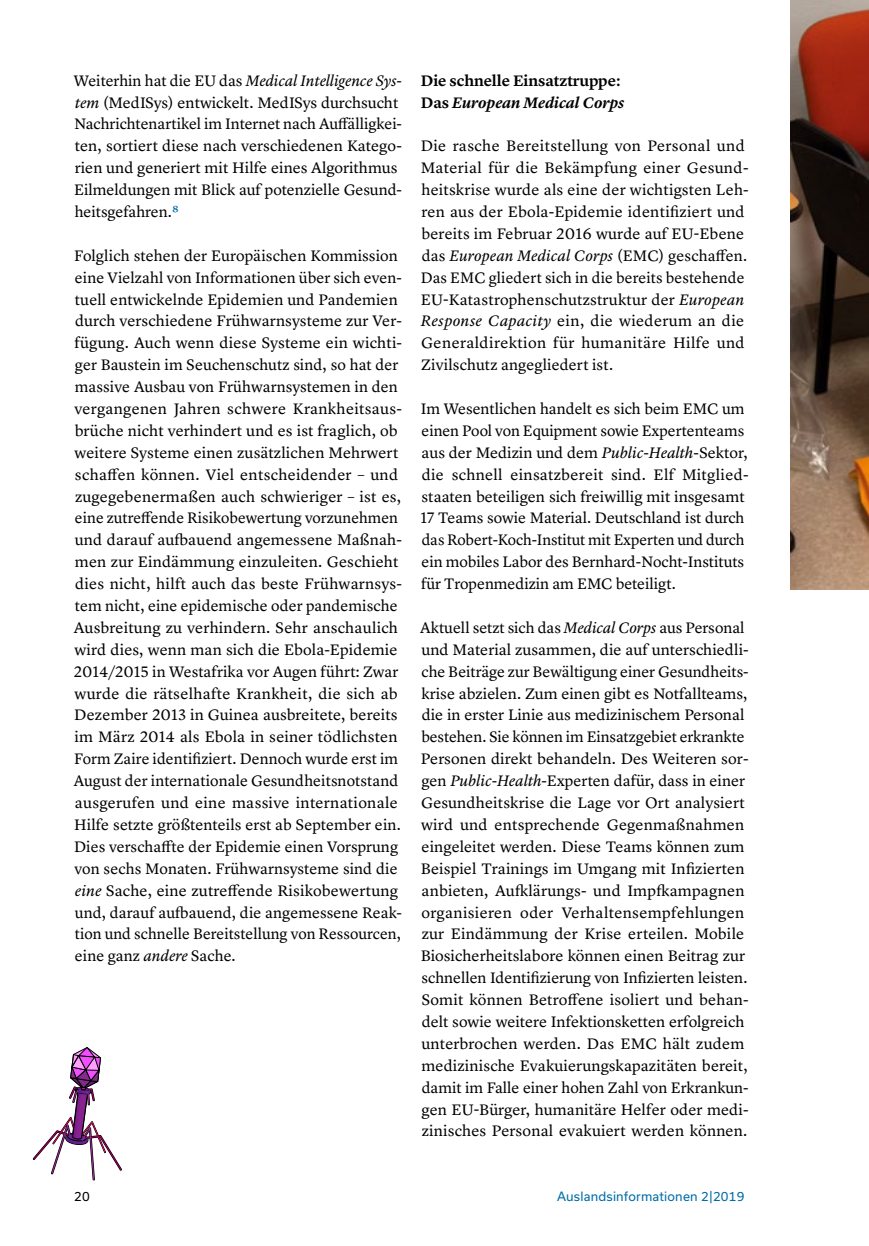
<style>
.page{position:relative;width:869px;height:1246px;background:#fff}
.page>*{position:absolute;margin:0;border:0;box-sizing:border-box;transform-origin:0 0}
.t1{font:15.75px/21.9px "Lyon Text";letter-spacing:.005em;color:#000}
.t2{font:600 15.75px/21.9px "Lyon Text";color:#000}
.t3{font:12.25px "Usual";letter-spacing:.015em;color:#006ca6}
.t4{font:12.25px "Usual";color:#000}
.s1{font-style:italic}
.s2{color:#006ca6}
</style>
<div class="page">
<img style="left:790px;top:0;width:78px;height:589px">
<svg style="left:32px;top:1047px;width:90px;height:134px"></svg>
<p class="t1" style="left:74px;top:68px;width:329px">Weiterhin hat die EU das <span class="s1">Medical Intelligence Sys&shy;tem</span> (MedISys) entwickelt. MedISys durchsucht Nachrichtenartikel im Internet nach Auffälligkei&shy;ten, sortiert diese nach verschiedenen Katego&shy;rien und generiert mit Hilfe eines Algorithmus Eilmeldungen mit Blick auf potenzielle Gesund&shy;heitsgefahren.<span class="s2">8</span></p>
<p class="t1" style="left:74px;top:243px;width:330px">Folglich stehen der Europäischen Kommission eine Vielzahl von Informationen über sich even&shy;tuell entwickelnde Epidemien und Pandemien durch verschiedene Frühwarnsysteme zur Ver&shy;fügung. Auch wenn diese Systeme ein wichti&shy;ger Baustein im Seuchenschutz sind, so hat der massive Ausbau von Frühwarnsystemen in den vergangenen Jahren schwere Krankheitsaus&shy;brüche nicht verhindert und es ist fraglich, ob weitere Systeme einen zusätzlichen Mehrwert schaffen können. Viel entscheidender – und zugegebenermaßen auch schwieriger – ist es, eine zutreffende Risikobewertung vorzunehmen und darauf aufbauend angemessene Maßnah&shy;men zur Eindämmung einzuleiten. Geschieht dies nicht, hilft auch das beste Frühwarnsys&shy;tem nicht, eine epidemische oder pandemische Ausbreitung zu verhindern. Sehr anschaulich wird dies, wenn man sich die Ebola-Epidemie 2014/2015 in Westafrika vor Augen führt: Zwar wurde die rätselhafte Krankheit, die sich ab Dezember 2013 in Guinea ausbreitete, bereits im März 2014 als Ebola in seiner tödlichsten Form Zaire identifiziert. Dennoch wurde erst im August der internationale Gesundheitsnotstand ausgerufen und eine massive internationale Hilfe setzte größtenteils erst ab September ein.<br>Dies verschaffte der Epidemie einen Vorsprung von sechs Monaten. Frühwarnsysteme sind die <span class="s1">eine</span> Sache, eine zutreffende Risikobewertung und, darauf aufbauend, die angemessene Reak&shy;tion und schnelle Bereitstellung von Ressourcen, eine ganz <span class="s1">andere</span> Sache.</p>
<p class="t2" style="left:421px;top:68px;width:205px">Die schnelle Einsatztruppe:<br>Das <span class="s1">European Medical Corps</span></p>
<p class="t1" style="left:420px;top:134px;width:329px">Die rasche Bereitstellung von Personal und Material für die Bekämpfung einer Gesund&shy;heitskrise wurde als eine der wichtigsten Leh&shy;ren aus der Ebola-Epidemie identifiziert und bereits im Februar 2016 wurde auf EU-Ebene das <span class="s1">European Medical Corps</span> (EMC) geschaffen.<br>Das EMC gliedert sich in die bereits bestehende EU-Katastrophenschutzstruktur der <span class="s1">European Response Capacity</span> ein, die wiederum an die Generaldirektion für humanitäre Hilfe und Zivilschutz angegliedert ist.</p>
<p class="t1" style="left:420px;top:396px;width:329px">Im Wesentlichen handelt es sich beim EMC um einen Pool von Equipment sowie Expertenteams aus der Medizin und dem <span class="s1">Public-Health</span>-Sektor, die schnell einsatzbereit sind. Elf Mitglied&shy;staaten beteiligen sich freiwillig mit insgesamt 17 Teams sowie Material. Deutschland ist durch das Robert-Koch-Institut mit Experten und durch ein mobiles Labor des Bernhard-Nocht-Instituts für Tropenmedizin am EMC beteiligt.</p>
<p class="t1" style="left:420px;top:615px;width:330px">Aktuell setzt sich das <span class="s1">Medical Corps</span> aus Personal und Material zusammen, die auf unterschiedli&shy;che Beiträge zur Bewältigung einer Gesundheits&shy;krise abzielen. Zum einen gibt es Notfallteams, die in erster Linie aus medizinischem Personal bestehen. Sie können im Einsatzgebiet erkrankte Personen direkt behandeln. Des Weiteren sor&shy;gen <span class="s1">Public-Health</span>-Experten dafür, dass in einer Gesundheitskrise die Lage vor Ort analysiert wird und entsprechende Gegenmaßnahmen eingeleitet werden. Diese Teams können zum Beispiel Trainings im Umgang mit Infizierten anbieten, Aufklärungs- und Impfkampagnen organisieren oder Verhaltensempfehlungen zur Eindämmung der Krise erteilen. Mobile Biosicherheitslabore können einen Beitrag zur schnellen Identifizierung von Infizierten leisten.<br>Somit können Betroffene isoliert und behan&shy;delt sowie weitere Infektionsketten erfolgreich unterbrochen werden. Das EMC hält zudem medizinische Evakuierungskapazitäten bereit, damit im Falle einer hohen Zahl von Erkrankun&shy;gen EU-Bürger, humanitäre Helfer oder medi&shy;zinisches Personal evakuiert werden können.</p>
<p class="t4" style="left:74px;top:1188px;width:17px">20</p>
<p class="t3" style="left:557px;top:1188px;width:189px">Auslandsinformationen 2|2019</p>
</div>
